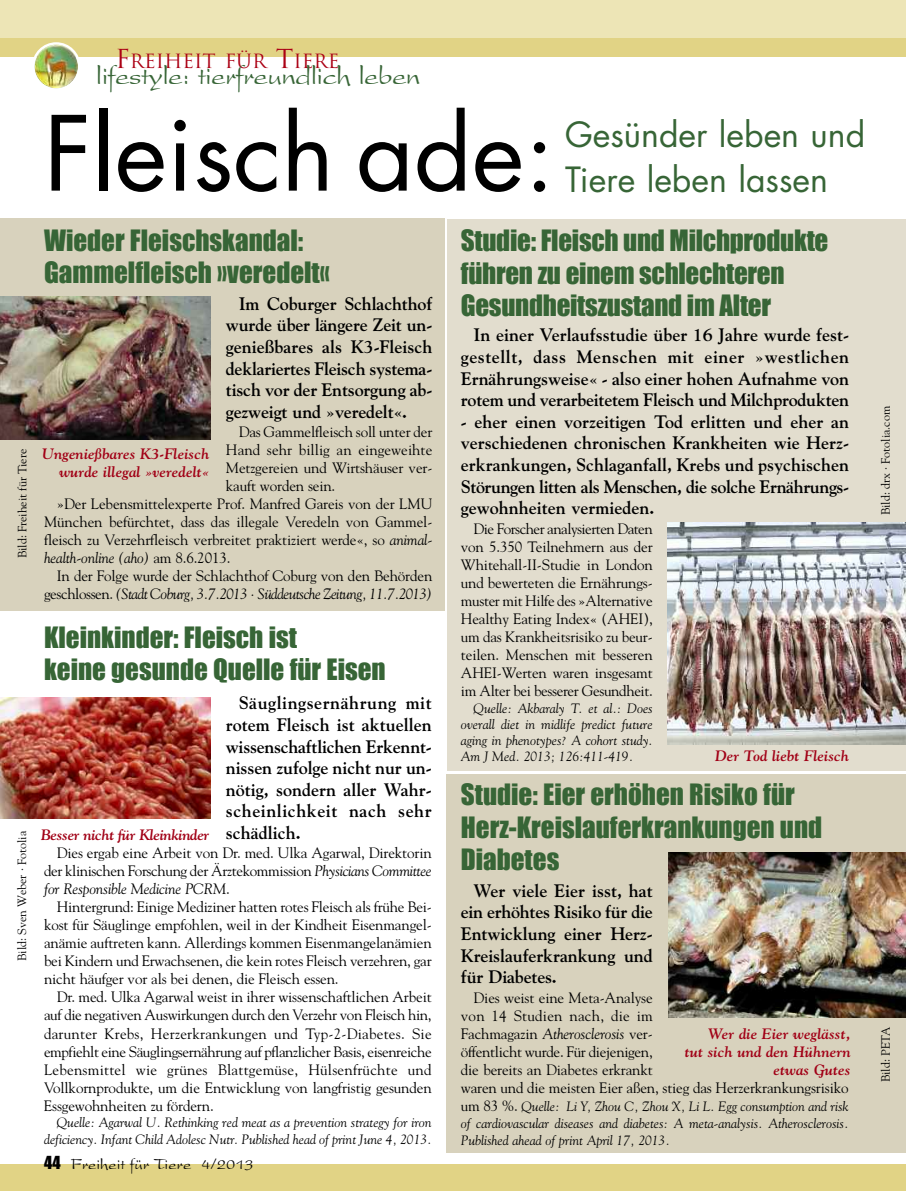
<style>
.page{position:relative;width:906px;height:1191px;background:#fff}
.page>*{position:absolute;margin:0;border:0;box-sizing:border-box;transform-origin:0 0}
.t1{font:100.5px "Futura";color:#000}
.t2{font:33.9px/44.5px "Futura";color:#376536}
.t3{font:29.1px "President Plain";letter-spacing:-.02em;color:#376536}
.t4{font:27px/32.4px "Impact";color:#376536}
.t5{font:19.2px "Trajan";color:#ab0014}
.t6{font:700 18px/21.6px "Goudy";letter-spacing:-.01em;color:#000;text-align:justify}
.t7{font:16.5px "President Plain";color:#000}
.t8{font:15px/18px "Goudy";letter-spacing:-.01em;color:#000;text-align:justify}
.t9{font:italic 700 15px/18px "Goudy";color:#a10016;text-align:right}
.t10{font:italic 15px "Goudy";letter-spacing:-.04em;color:#000}
.t11{font:italic 15px "Goudy";letter-spacing:-.01em;color:#000}
.t12{font:italic 700 15px "Goudy";letter-spacing:-.03em;color:#a10016}
.t13{font:italic 13.5px/16.2px "Goudy";color:#000;text-align:justify}
.t14{font:12px "Goudy";color:#000}
.s1{font-size:25.5px}
.s2{font-style:italic}
.s3{font-style:normal}
.s4{font-style:normal;font-size:15px}
.s5{font-family:"Impact"}
</style>
<div class="page">
<hr style="left:905px;top:219px;width:1px;height:517px;background:#e3f0d9">
<div style="left:447px;top:219px;width:458px;height:552px;background:#e2ddce"></div>
<div style="left:0;top:1164px;width:906px;height:27px;background:#e1d385"></div>
<div style="left:0;top:0;width:906px;height:41px;background:#ede5b6"></div>
<div style="left:0;top:38px;width:906px;height:19px;background:#e1d385"></div>
<img style="left:34px;top:42px;width:45px;height:47px">
<img style="left:668px;top:523px;width:237px;height:221px">
<img style="left:0;top:697px;width:211px;height:121px">
<div style="left:0;top:218px;width:444px;height:393px;background:#d8d2bd"></div>
<img style="left:0;top:296px;width:211px;height:144px">
<div style="left:447px;top:775px;width:458px;height:378px;background:#d8d2bd"></div>
<img style="left:668px;top:852px;width:237px;height:165px">
<p class="t5" style="left:115px;top:50px;width:226px"><span class="s1">F</span>REIHEIT FÜR <span class="s1">T</span>IERE</p>
<h3 class="t3" style="left:96px;top:65px;width:326px">lifestyle: tierfreundlich leben</h3>
<h1 class="t1" style="left:44px;top:108px;width:512px">Fleisch ade:</h1>
<h2 class="t2" style="left:565px;top:115px;width:302px">Gesünder leben und<br>Tiere leben lassen</h2>
<h3 class="t4" style="left:461px;top:224px;width:369px">Studie: Fleisch und Milchprodukte führen zu einem schlechteren<br>Gesundheitszustand im Alter</h3>
<p class="t6" style="left:461px;top:324px;width:390px;text-indent:13px">In einer Verlaufsstudie über 16 Jahre wurde fest&shy;gestellt, dass Menschen mit einer »westlichen Ernährungsweise« - also einer hohen Aufnahme von rotem und verarbeitetem Fleisch und Milchprodukten</p>
<p class="t6" style="left:461px;top:411px;width:390px">- eher einen vorzeitigen Tod erlitten und eher an verschiedenen chronischen Krankheiten wie Herz&shy;erkrankungen, Schlaganfall, Krebs und psychischen Störungen litten als Menschen, die solche Ernährungs&shy;gewohnheiten vermieden.</p>
<p class="t8" style="left:461px;top:519px;width:193px;text-indent:13px">Die Forscher analysierten Daten von 5.350 Teilnehmern aus der Whitehall-II-Studie in London und bewerteten die Ernährungs&shy;muster mit Hilfe des »Alternative Healthy Eating Index« (AHEI), um das Krankheitsrisiko zu beur&shy;teilen. Menschen mit besseren AHEI-Werten waren insgesamt im Alter bei besserer Gesundheit.</p>
<p class="t13" style="left:461px;top:700px;width:193px;text-indent:13px">Quelle: Akbaraly T. et al.: Does overall diet in midlife predict future aging in phenotypes? A cohort study.<br>Am J Med. 2013; 126:411-419.</p>
<h3 class="t4" style="left:44px;top:224px;width:287px">Wieder Fleischskandal:<br>Gammelfleisch »veredelt«</h3>
<p class="t6" style="left:226px;top:293px;width:208px;text-indent:13px">Im Coburger Schlachthof wurde über längere Zeit un&shy;genießbares als K3-Fleisch deklariertes Fleisch systema&shy;tisch vor der Entsorgung ab&shy;gezweigt und »veredelt«.</p>
<p class="t8" style="left:239px;top:423px;width:195px">Das Gammelfleisch soll unter der</p>
<p class="t8" style="left:226px;top:441px;width:208px">Hand sehr billig an eingeweihte</p>
<p class="t8" style="left:226px;top:459px;width:208px">Metzgereien und Wirtshäuser ver-</p>
<p class="t8" style="left:226px;top:477px;width:111px">kauft worden sein.</p>
<p class="t8" style="left:57px;top:495px;width:377px">»Der Lebensmittelexperte Prof. Manfred Gareis von der LMU</p>
<p class="t8" style="left:44px;top:513px;width:390px">München befürchtet, dass das illegale Veredeln von Gammel-</p>
<p class="t8" style="left:44px;top:531px;width:390px">fleisch zu Verzehrfleisch verbreitet praktiziert werde«, so <span class="s2">animal-</span></p>
<p class="t11" style="left:44px;top:549px;width:188px">health-online (aho) <span class="s3">am 8.6.2013.</span></p>
<p class="t8" style="left:57px;top:567px;width:377px">In der Folge wurde der Schlachthof Coburg von den Behörden</p>
<p class="t10" style="left:44px;top:585px;width:390px"><span class="s3">geschlossen.</span> (Stadt Coburg, 3.7.2013 · Süddeutsche Zeitung, 11.7.2013)</p>
<p class="t14" style="left:878px;top:515px;width:111px;rotate:-90deg">Bild: drx · Fotolia.com</p>
<p class="t14" style="left:15px;top:558px;width:111px;rotate:-90deg">Bild: Freiheit für Tiere</p>
<p class="t9" style="left:42px;top:444px;width:169px">Ungenießbares K3-Fleisch wurde illegal »veredelt«</p>
<h3 class="t4" style="left:44px;top:622px;width:343px;line-height:31.5px">Kleinkinder: Fleisch ist<br>keine gesunde Quelle für Eisen</h3>
<p class="t6" style="left:226px;top:692px;width:207px;text-indent:13px">Säuglingsernährung mit rotem Fleisch ist aktuellen wissenschaftlichen Erkennt&shy;nissen zufolge nicht nur un&shy;nötig, sondern aller Wahr&shy;scheinlichkeit nach sehr schädlich.</p>
<p class="t8" style="left:44px;top:844px;width:389px;text-indent:13px">Dies ergab eine Arbeit von Dr. med. Ulka Agarwal, Direktorin der klinischen Forschung der Ärztekommission <span class="s2">Physicians Committee for Responsible Medicine PCRM</span>.</p>
<p class="t8" style="left:44px;top:898px;width:389px;text-indent:13px">Hintergrund: Einige Mediziner hatten rotes Fleisch als frühe Bei&shy;kost für Säuglinge empfohlen, weil in der Kindheit Eisenmangel&shy;anämie auftreten kann. Allerdings kommen Eisenmangelanämien bei Kindern und Erwachsenen, die kein rotes Fleisch verzehren, gar nicht häufger vor als bei denen, die Fleisch essen.</p>
<p class="t8" style="left:44px;top:988px;width:389px;text-indent:13px">Dr. med. Ulka Agarwal weist in ihrer wissenschaftlichen Arbeit auf die negativen Auswirkungen durch den Verzehr von Fleisch hin, darunter Krebs, Herzerkrankungen und Typ-2-Diabetes. Sie empfiehlt eine Säuglingsernährung auf pflanzlicher Basis, eisenreiche Lebensmittel wie grünes Blattgemüse, Hülsenfrüchte und Vollkornprodukte, um die Entwicklung von langfristig gesunden Essgewohnheiten zu fördern.</p>
<p class="t13" style="left:44px;top:1114px;width:389px;text-align:right">Quelle: Agarwal U. Rethinking red meat as a prevention strategy for iron deficiency. Infant Child Adolesc Nutr. Published head of print June 4, 2013.</p>
<p class="t9" style="left:715px;top:747px;width:135px">Der Tod liebt Fleisch</p>
<h3 class="t4" style="left:461px;top:778px;width:363px">Studie: Eier erhöhen Risiko für<br>Herz-Kreislauferkrankungen und<br>Diabetes</h3>
<p class="t6" style="left:461px;top:880px;width:193px;text-indent:13px">Wer viele Eier isst, hat ein erhöhtes Risiko für die Entwicklung einer Herz-Kreislauferkrankung und für Diabetes.</p>
<p class="t8" style="left:461px;top:988px;width:389px;text-align:left;text-indent:13px">Dies weist eine Meta-Analyse<br>von 14 Studien nach, die im<br>Fachmagazin <span class="s2">Atherosclerosis</span> ver-<br>öffentlicht wurde. Für diejenigen,<br>die bereits an Diabetes erkrankt<br>waren und die meisten Eier aßen, stieg das Herzerkrankungsrisiko</p>
<p class="t13" style="left:461px;top:1097px;width:389px;line-height:17.1px"><span class="s4">um 83 %.</span> Quelle: Li Y, Zhou C, Zhou X, Li L. Egg consumption and risk of cardiovascular diseases and diabetes: A meta-analysis. Atherosclerosis.<br>Published ahead of print April 17, 2013.</p>
<p class="t12" style="left:41px;top:825px;width:170px">Besser nicht für Kleinkinder</p>
<p class="t14" style="left:15px;top:961px;width:131px;rotate:-90deg">Bild: Sven Weber · Fotolia</p>
<p class="t9" style="left:685px;top:1024px;width:167px">Wer die Eier weglässt,<br>tut sich und den Hühnern etwas Gutes</p>
<p class="t14" style="left:878px;top:1082px;width:57px;rotate:-90deg">Bild: PETA</p>
<p class="t7" style="left:44px;top:1158px;width:211px"><span class="s5">44</span> Freiheit für Tiere 4/2013</p>
</div>
